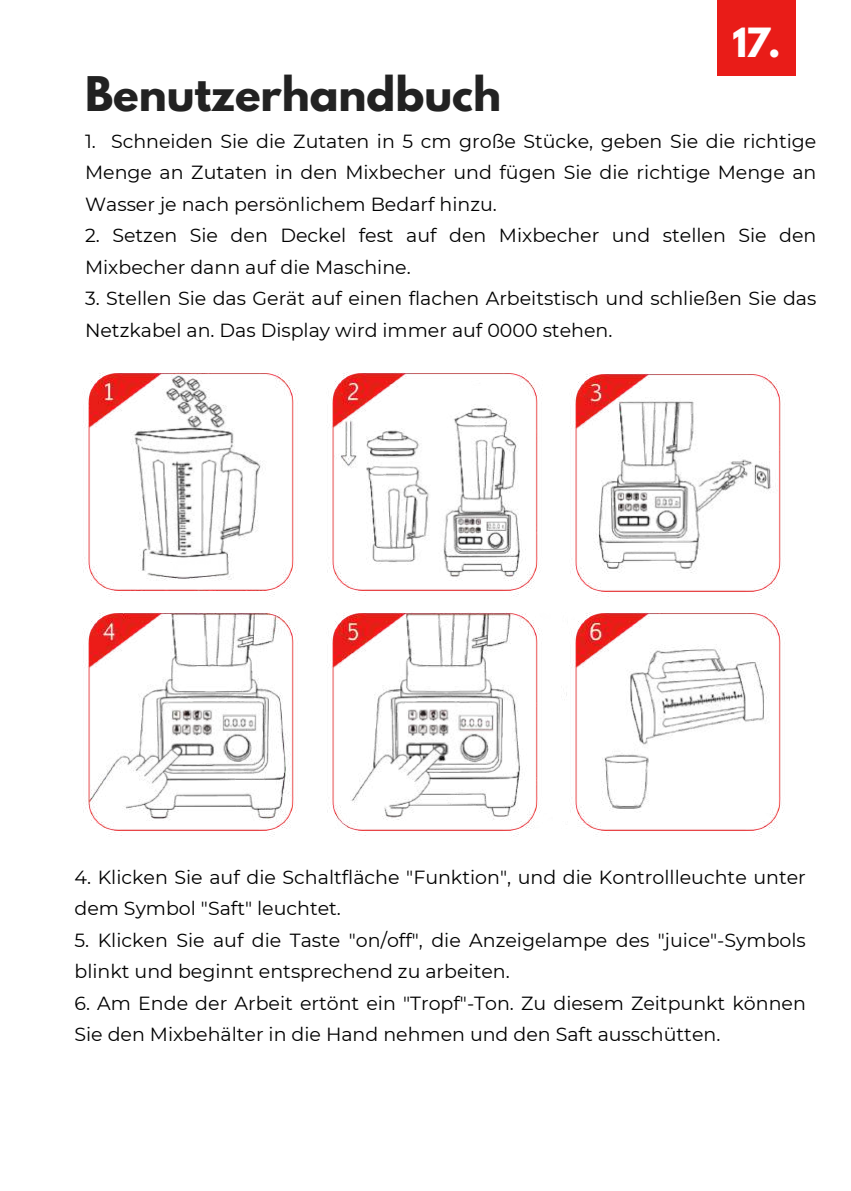
<style>
.page{position:relative;width:851px;height:1191px;background:#fff}
.page>*{position:absolute;margin:0;border:0;box-sizing:border-box;transform-origin:0 0}
.t1{font:700 42.4px "League Spartan";color:#222}
.t2{font:700 35.6px "League Spartan";color:#fff}
.t3{font:19px/31.4px "Montserrat";color:#000}
</style>
<div class="page">
<div style="left:716px;top:0;width:79px;height:76px;background:#e91c18"></div>
<img style="left:83px;top:372px;width:213px;height:224px">
<img style="left:327px;top:372px;width:215px;height:224px">
<img style="left:83px;top:612px;width:213px;height:224px">
<img style="left:566px;top:612px;width:217px;height:224px">
<img style="left:570px;top:373px;width:213px;height:224px">
<img style="left:327px;top:612px;width:213px;height:224px">
<h1 class="t1" style="left:85px;top:73px;width:417px">Benutzerhandbuch</h1>
<h2 class="t2" style="left:732px;top:25px;width:50px">17.</h2>
<p class="t3" style="left:85px;top:125px;width:732px;text-align:justify">1. Schneiden Sie die Zutaten in 5 cm große Stücke, geben Sie die richtige Menge an Zutaten in den Mixbecher und fügen Sie die richtige Menge an Wasser je nach persönlichem Bedarf hinzu.</p>
<p class="t3" style="left:85px;top:220px;width:732px">2. Setzen Sie den Deckel fest auf den Mixbecher und stellen Sie den<br>Mixbecher dann auf die Maschine.</p>
<p class="t3" style="left:85px;top:283px;width:732px">3. Stellen Sie das Gerät auf einen flachen Arbeitstisch und schließen Sie das<br>Netzkabel an. Das Display wird immer auf 0000 stehen.</p>
<p class="t3" style="left:74px;top:861px;width:732px">4. Klicken Sie auf die Schaltfläche "Funktion", und die Kontrollleuchte unter dem Symbol "Saft" leuchtet.</p>
<p class="t3" style="left:74px;top:924px;width:732px">5. Klicken Sie auf die Taste "on/off", die Anzeigelampe des "juice"-Symbols blinkt und beginnt entsprechend zu arbeiten.</p>
<p class="t3" style="left:74px;top:987px;width:732px">6. Am Ende der Arbeit ertönt ein "Tropf"-Ton. Zu diesem Zeitpunkt können<br>Sie den Mixbehälter in die Hand nehmen und den Saft ausschütten.</p>
</div>
